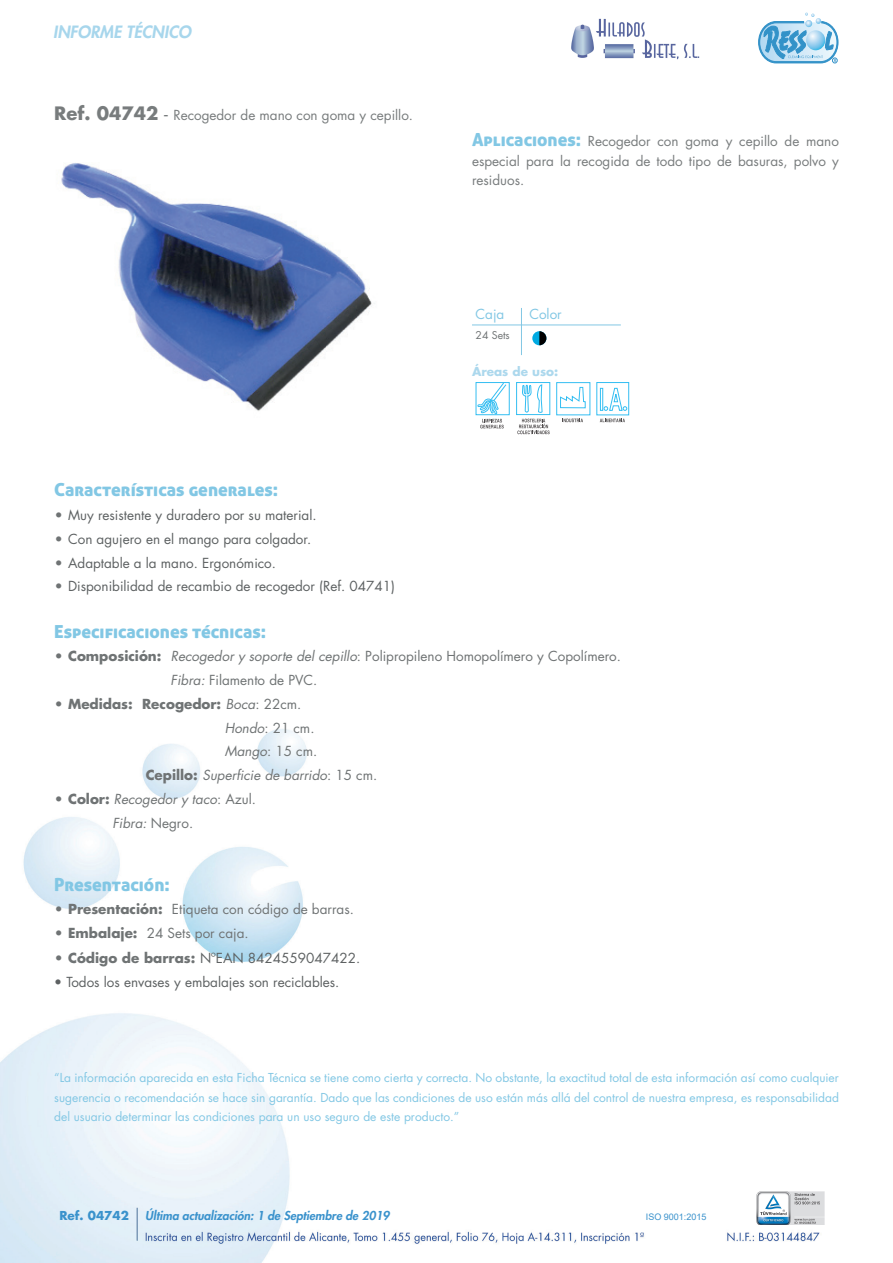
<style>
.page{position:relative;width:893px;height:1263px;background:#fff}
.page>*{position:absolute;margin:0;border:0;box-sizing:border-box;transform-origin:0 0}
.t1{font:18px "Aller Display";color:#82c7e4}
.t2{font:italic 800 16.5px "Futura Std";color:#a7d6ec}
.t3{font:13.5px "Futura Std";color:#5d6162}
.t4{font:13.5px/23.7px "Futura Std";color:#6f7374}
.t5{font:13.5px/19.5px "Futura Std";color:#787c7d;text-align:justify}
.t6{font:italic 13.5px/23.7px "Futura Std";color:#6f7374;text-align:center}
.t7{font:700 13.5px "Futura Std";color:#6f7374}
.t8{font:13.5px "Futura Std";color:#82c7e4}
.t9{font:12px/19.5px "Futura Std";color:#82c7e4;text-align:justify}
.t10{font:italic 800 12px "Futura Std";color:#3a92cc}
.t11{font:700 12px "Futura Std";color:#acd8ed}
.t12{font:700 12px "Futura Std";color:#3a92cc}
.t13{font:10.5px "Futura Std";color:#6f7374}
.t14{font:9px "Arial";color:#3a92cc}
.s1{font-weight:700;font-size:18px}
.s2{font-size:18px}
.s3{font-family:"Aller Display";font-size:18px;color:#82c7e4}
.s4{font-weight:700;color:#6f7374}
.s5{font-weight:700}
.s6{font-style:italic}
.s7{font-weight:400;font-style:italic}
.s8{font-weight:400}
.s9{font-weight:700;font-style:normal}
.s10{font-style:normal}
</style>
<div class="page">
<img style="left:0;top:729px;width:825px;height:534px">
<img style="left:757px;top:1191px;width:68px;height:33px">
<hr style="left:137px;top:1208px;width:1px;height:32px;background:#4b6f97">
<svg style="left:758px;top:12px;width:81px;height:52px"></svg>
<img style="left:571px;top:18px;width:129px;height:42px">
<hr style="left:521px;top:308px;width:1px;height:47px;background:#82c7e4">
<hr style="left:472px;top:325px;width:149px;height:1px;background:#82c7e4">
<div style="left:532px;top:331px;width:14px;height:14px;background:#00aae2;border-radius:50%"></div>
<svg style="left:476px;top:382px;width:34px;height:33px"></svg>
<svg style="left:477px;top:382px;width:30px;height:46px"></svg>
<svg style="left:517px;top:419px;width:33px;height:15px"></svg>
<svg style="left:522px;top:384px;width:21px;height:29px"></svg>
<svg style="left:556px;top:382px;width:35px;height:40px"></svg>
<img style="left:61px;top:163px;width:314px;height:248px">
<svg style="left:539px;top:331px;width:7px;height:14px"></svg>
<svg style="left:600px;top:419px;width:25px;height:3px"></svg>
<svg style="left:596px;top:382px;width:33px;height:33px"></svg>
<hr style="left:600px;top:388px;width:3px;height:23px;background:#fff">
<svg style="left:604px;top:387px;width:23px;height:24px"></svg>
<h2 class="t2" style="left:53px;top:22px;width:140px">INFORME TÉCNICO</h2>
<p class="t5" style="left:54px;top:105px;width:360px"><span class="s1">Ref. 04742</span> <span class="s2">-</span> Recogedor de mano con goma y cepillo.</p>
<p class="t5" style="left:472px;top:132px;width:368px"><span class="s3">Aplicaciones:</span> Recogedor con goma y cepillo de mano especial para la recogida de todo tipo de basuras, polvo y residuos.</p>
<p class="t8" style="left:476px;top:305px;width:30px">Caja</p>
<p class="t8" style="left:529px;top:305px;width:34px">Color</p>
<p class="t13" style="left:476px;top:328px;width:36px">24 Sets</p>
<p class="t11" style="left:472px;top:364px;width:88px">Áreas de uso:</p>
<h1 class="t1" style="left:54px;top:478px;width:225px">Características generales:</h1>
<p class="t3" style="left:54px;top:506px;width:264px"><span class="s4">•</span> Muy resistente y duradero por su material.</p>
<p class="t3" style="left:54px;top:530px;width:259px"><span class="s4">•</span> Con agujero en el mango para colgador.</p>
<p class="t3" style="left:54px;top:554px;width:223px"><span class="s4">•</span> Adaptable a la mano. Ergonómico.</p>
<p class="t3" style="left:54px;top:578px;width:342px"><span class="s4">•</span> Disponibilidad de recambio de recogedor (Ref. 04741)</p>
<h1 class="t1" style="left:54px;top:620px;width:213px">Especificaciones técnicas:</h1>
<p class="t4" style="left:171px;top:645px;width:452px;text-indent:-116px"><span class="s5">• Composición:</span> <span class="s6">Recogedor y soporte del cepillo</span>: Polipropileno Homopolímero y Copolímero.<br><span class="s6">Fibra:</span> Filamento de PVC.</p>
<p class="t7" style="left:54px;top:695px;width:249px">• Medidas: Recogedor: <span class="s7">Boca</span><span class="s8">: 22cm.</span></p>
<p class="t4" style="left:225px;top:716px;width:91px"><span class="s6">Hondo</span>: 21 cm.</p>
<p class="t4" style="left:225px;top:740px;width:94px"><span class="s6">Mango</span>: 15 cm.</p>
<p class="t6" style="left:146px;top:763px;width:233px"><span class="s9">Cepillo:</span> Superficie de barrido<span class="s10">: 15 cm.</span></p>
<p class="t6" style="left:54px;top:787px;width:203px"><span class="s9">• Color:</span> Recogedor y taco<span class="s10">: Azul.<br></span>Fibra: <span class="s10">Negro.</span></p>
<h1 class="t1" style="left:54px;top:873px;width:117px">Presentación:</h1>
<p class="t4" style="left:54px;top:898px;width:301px"><span class="s5">• Presentación:</span> Etiqueta con código de barras.</p>
<p class="t4" style="left:54px;top:921px;width:196px"><span class="s5">• Embalaje:</span> 24 Sets por caja.</p>
<p class="t3" style="left:54px;top:950px;width:307px"><span class="s4">• Código de barras:</span> NºEAN 8424559047422.</p>
<p class="t3" style="left:54px;top:973px;width:287px">• Todos los envases y embalajes son reciclables.</p>
<p class="t9" style="left:54px;top:1068px;width:786px">“La información aparecida en esta Ficha Técnica se tiene como cierta y correcta. No obstante, la exactitud total de esta información así como cualquier sugerencia o recomendación se hace sin garantía. Dado que las condiciones de uso están más allá del control de nuestra empresa, es responsabilidad del usuario determinar las condiciones para un uso seguro de este producto.”</p>
<p class="t12" style="left:59px;top:1207px;width:71px">Ref. 04742</p>
<p class="t10" style="left:145px;top:1208px;width:246px">Última actualización: 1 de Septiembre de 2019</p>
<p class="t14" style="left:646px;top:1211px;width:62px">ISO 9001:2015</p>
</div>
